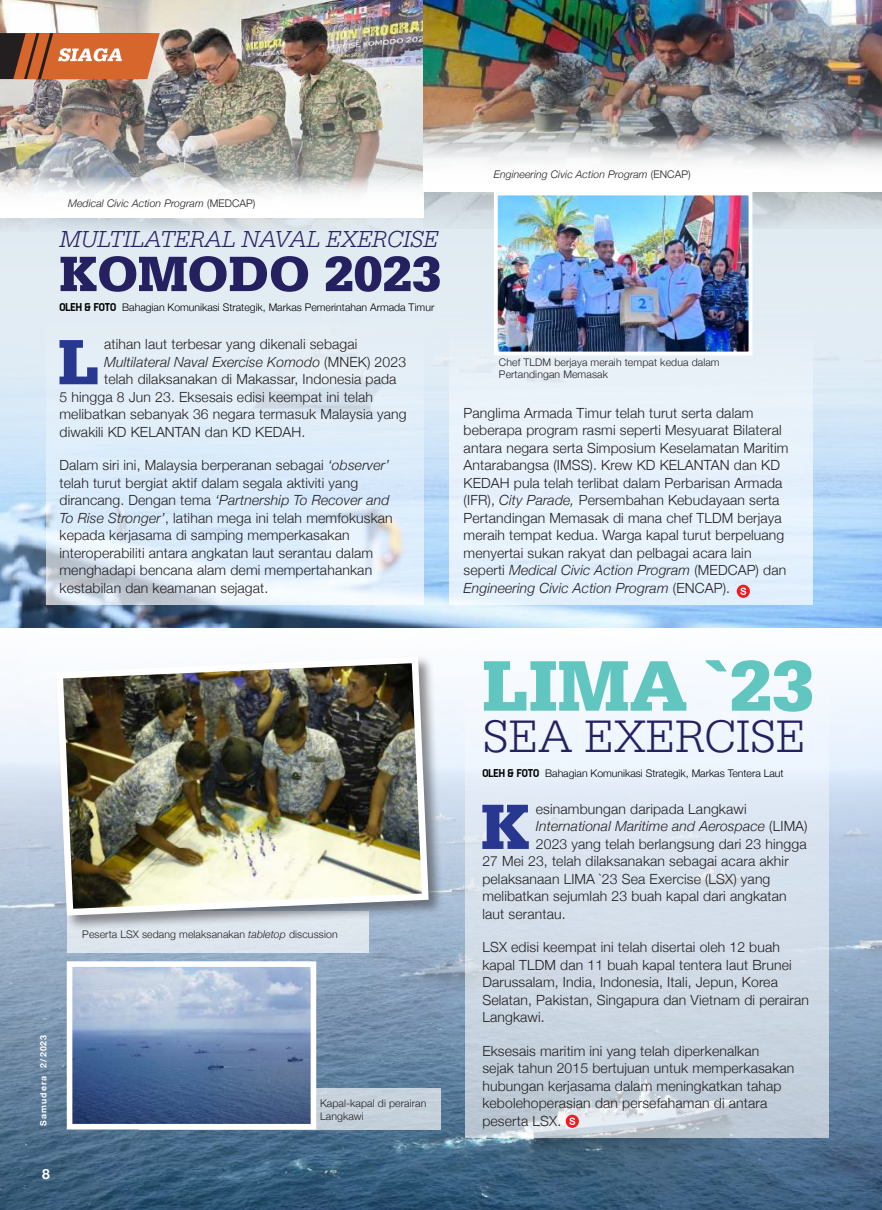
<style>
.page{position:relative;width:882px;height:1210px;background:#fff}
.page>*{position:absolute;margin:0;border:0;box-sizing:border-box;transform-origin:0 0}
.t1{font:900 75.42px "Serifa Std";color:#61c5c0}
.t2{font:900 67.55px "Serifa Std";color:#283890}
.t3{font:900 52.32px "Serifa Std";color:#252161}
.t4{font:300 47.95px "Serifa Std";color:#252161}
.t5{font:italic 300 24.32px "Serifa Std";color:#252161}
.t6{font:300 14px/17.5px "Helvetica Neue";letter-spacing:.01em;color:#231f20}
.t7{font:italic 300 14px "Helvetica Neue";letter-spacing:.01em;color:#231f20}
.t8{font:700 14px "Helvetica Neue";color:#fff}
.t9{font:300 10.5px/12.6px "Helvetica Neue";letter-spacing:.01em;color:#231f20}
.t10{font:300 10.5px "Helvetica Neue";color:#000}
.t11{font:italic 300 10.5px "Helvetica Neue";letter-spacing:.01em;color:#231f20}
.t12{font:700 8.75px "Helvetica Neue";letter-spacing:.12em;color:#fff}
.s1{font-style:normal}
.s2{font-family:"Kotomi";font-weight:400}
.s3{font-style:italic}
</style>
<div class="page">
<img style="left:0;top:504px;width:882px;height:706px">
<svg style="left:465px;top:652px;width:363px;height:485px"></svg>
<svg style="left:0;top:228px;width:882px;height:276px;background:#dce9f3"></svg>
<img style="left:0;top:0;width:424px;height:231px">
<img style="left:424px;top:0;width:458px;height:228px">
<svg style="left:46px;top:300px;width:378px;height:305px;background:#deebf6"></svg>
<div style="left:449px;top:325px;width:364px;height:280px;background:#e7f2fc"></div>
<svg style="left:0;top:33px;width:160px;height:46px;background:#bd693e"></svg>
<div style="left:67px;top:911px;width:301px;height:41px;background:#dde5ed"></div>
<div style="left:139px;top:1088px;width:302px;height:41px;background:#c5d0db"></div>
<div style="left:55px;top:655px;width:390px;height:276px;background:#231f20;opacity:.5"></div>
<img style="left:53px;top:653px;width:379px;height:266px">
<img style="left:74px;top:968px;width:235px;height:154px">
<div style="left:67px;top:961px;width:249px;height:168px;border:6px solid #fff"></div>
<svg style="left:424px;top:135px;width:458px;height:57px"></svg>
<img style="left:499px;top:197px;width:248px;height:153px">
<div style="left:494px;top:192px;width:258px;height:163px;border:4px solid #fff"></div>
<svg style="left:0;top:176px;width:424px;height:41px"></svg>
<svg style="left:566px;top:1114px;width:13px;height:14px"></svg>
<svg style="left:569px;top:1117px;width:6px;height:8px"></svg>
<svg style="left:737px;top:584px;width:13px;height:14px"></svg>
<svg style="left:740px;top:587px;width:6px;height:8px"></svg>
<p class="t11" style="left:68px;top:194px;width:189px">Medical Civic Action Program <span class="s1">(MEDCAP)</span></p>
<h3 class="t5" style="left:60px;top:226px;width:380px">MULTILATERAL NAVAL EXERCISE</h3>
<h3 class="t3" style="left:60px;top:243px;width:383px">KOMODO 2023</h3>
<p class="t10" style="left:60px;top:298px;width:376px"><span class="s2">OLEH &amp; FOTO</span> Bahagian Komunikasi Strategik, Markas Pemerintahan Armada Timur</p>
<h2 class="t2" style="left:58px;top:322px;width:43px">L</h2>
<p class="t6" style="left:104px;top:334px;width:255px">atihan laut terbesar yang dikenali sebagai</p>
<p class="t7" style="left:104px;top:351px;width:304px">Multilateral Naval Exercise Komodo <span class="s1">(MNEK) 2023</span></p>
<p class="t6" style="left:104px;top:369px;width:294px">telah dilaksanakan di Makassar, Indonesia pada</p>
<p class="t6" style="left:60px;top:387px;width:315px">5 hingga 8 Jun 23. Eksesais edisi keempat ini telah</p>
<p class="t6" style="left:60px;top:404px;width:349px">melibatkan sebanyak 36 negara termasuk Malaysia yang</p>
<p class="t6" style="left:60px;top:422px;width:247px">diwakili KD KELANTAN dan KD KEDAH.</p>
<p class="t6" style="left:60px;top:455px;width:335px">Dalam siri ini, Malaysia berperanan sebagai <span class="s3">‘observer’ </span>telah turut bergiat aktif dalam segala aktiviti yang dirancang. Dengan tema <span class="s3">‘Partnership To Recover and To Rise Stronger’</span>, latihan mega ini telah memfokuskan kepada kerjasama di samping memperkasakan interoperabiliti antara angkatan laut serantau dalam menghadapi bencana alam demi mempertahankan kestabilan dan keamanan sejagat.</p>
<p class="t11" style="left:494px;top:166px;width:198px">Engineering Civic Action Program <span class="s1">(ENCAP)</span></p>
<p class="t9" style="left:499px;top:355px;width:222px">Chef TLDM berjaya meraih tempat kedua dalam<br>Pertandingan Memasak</p>
<p class="t6" style="left:464px;top:403px;width:326px">Panglima Armada Timur telah turut serta dalam beberapa program rasmi seperti Mesyuarat Bilateral antara negara serta Simposium Keselamatan Maritim Antarabangsa (IMSS). Krew KD KELANTAN dan KD KEDAH pula telah terlibat dalam Perbarisan Armada (IFR), <span class="s3">City Parade,</span> Persembahan Kebudayaan serta Pertandingan Memasak di mana chef TLDM berjaya meraih tempat kedua. Warga kapal turut berpeluang menyertai sukan rakyat dan pelbagai acara lain seperti <span class="s3">Medical Civic Action Program</span> (MEDCAP) dan <span class="s3">Engineering Civic Action Program</span> (ENCAP).</p>
<p class="t9" style="left:82px;top:926px;width:257px">Peserta LSX sedang melaksanakan <span class="s3">tabletop</span> discussion</p>
<p class="t12" style="left:37px;top:1125px;width:92px;rotate:-90deg">Samudera 2/2023</p>
<p class="t8" style="left:42px;top:1162px;width:9px">8</p>
<p class="t9" style="left:320px;top:1096px;width:108px">Kapal-kapal di perairan<br>Langkawi</p>
<h1 class="t1" style="left:482px;top:641px;width:333px">LIMA `23</h1>
<h3 class="t4" style="left:482px;top:709px;width:325px">SEA EXERCISE</h3>
<p class="t10" style="left:483px;top:764px;width:303px"><span class="s2">OLEH &amp; FOTO</span> Bahagian Komunikasi Strategik, Markas Tentera Laut</p>
<h2 class="t2" style="left:481px;top:787px;width:50px">K</h2>
<p class="t6" style="left:536px;top:799px;width:212px">esinambungan daripada Langkawi</p>
<p class="t7" style="left:536px;top:815px;width:273px">International Maritime and Aerospace <span class="s1">(LIMA)</span></p>
<p class="t6" style="left:536px;top:834px;width:272px">2023 yang telah berlangsung dari 23 hingga</p>
<p class="t6" style="left:482px;top:851px;width:308px">27 Mei 23, telah dilaksanakan sebagai acara akhir</p>
<p class="t6" style="left:482px;top:869px;width:290px">pelaksanaan LIMA `23 Sea Exercise (LSX) yang</p>
<p class="t6" style="left:482px;top:886px;width:306px">melibatkan sejumlah 23 buah kapal dari angkatan</p>
<p class="t6" style="left:482px;top:904px;width:85px">laut serantau.</p>
<p class="t6" style="left:482px;top:937px;width:328px">LSX edisi keempat ini telah disertai oleh 12 buah kapal TLDM dan 11 buah kapal tentera laut Brunei Darussalam, India, Indonesia, Itali, Jepun, Korea Selatan, Pakistan, Singapura dan Vietnam di perairan Langkawi.</p>
<p class="t6" style="left:482px;top:1040px;width:314px">Eksesais maritim ini yang telah diperkenalkan<br>sejak tahun 2015 bertujuan untuk memperkasakan hubungan kerjasama dalam meningkatkan tahap kebolehoperasian dan persefahaman di antara peserta LSX.</p>
</div>
